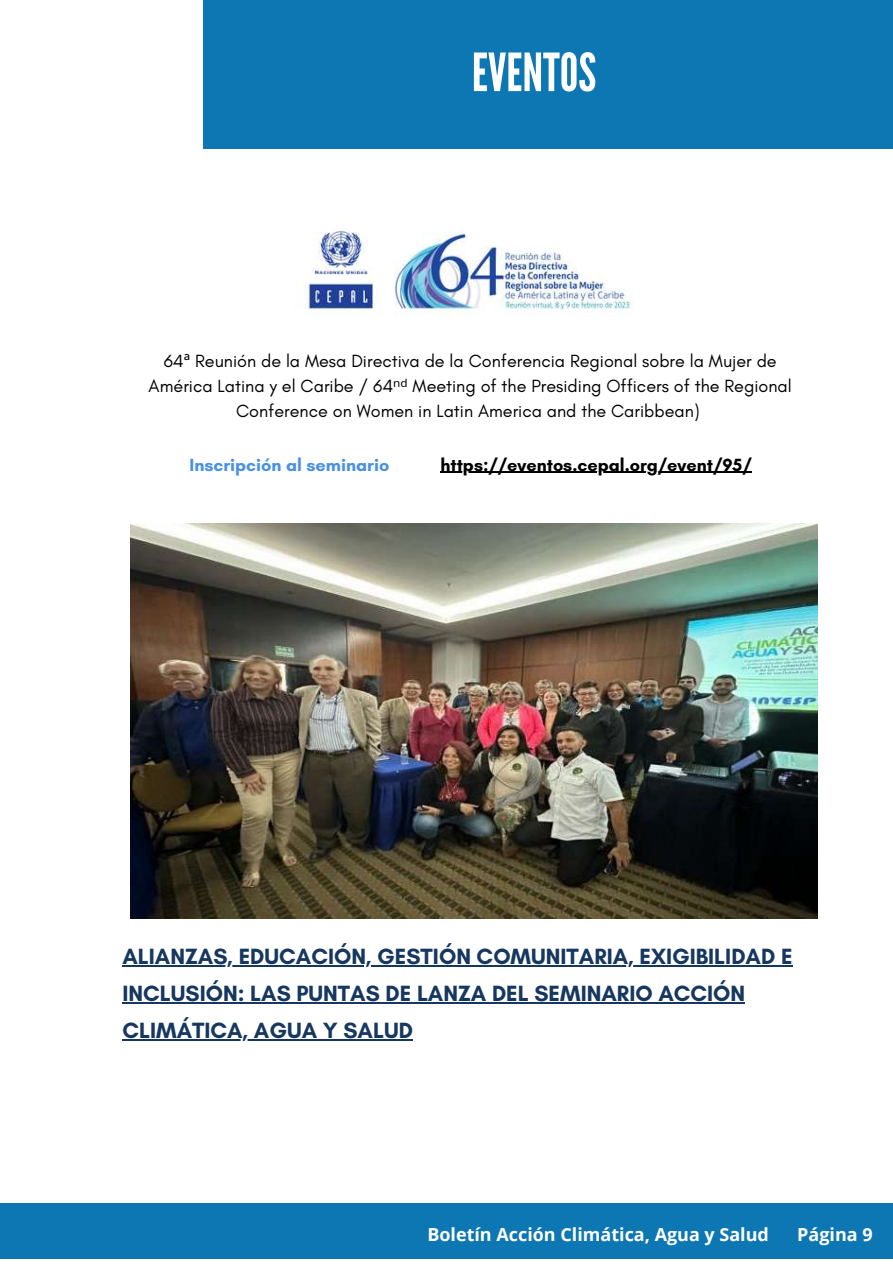
<style>
.page{position:relative;width:893px;height:1264px;background:#fff}
.page>*{position:absolute;margin:0;border:0;box-sizing:border-box;transform-origin:0 0}
.t1{font:52.5px "League Gothic";color:#fff}
.t2{font:700 22.5px/37px "Glacial Indifference";color:#16375f}
.t3{font:18px/24.8px "Glacial Indifference";color:#000;text-align:center}
.t4{font:700 18px "Open Sans";color:#fff}
.t5{font:700 18px "Glacial Indifference";color:#000}
.t6{font:700 18px "Glacial Indifference";color:#4a91e2}
.s1{font-family:"Noto Sans"}
</style>
<div class="page">
<div style="left:203px;top:0;width:689px;height:149px;background:#0d77b4"></div>
<div style="left:0;top:1202px;width:892px;height:56px;background:#0d77b4"></div>
<img style="left:303px;top:230px;width:331px;height:86px">
<img style="left:130px;top:523px;width:687px;height:395px">
<hr style="left:440px;top:472px;width:311px;height:1px;background:#000">
<hr style="left:122px;top:965px;width:670px;height:1px;background:#16375f">
<hr style="left:122px;top:1002px;width:623px;height:1px;background:#16375f">
<hr style="left:122px;top:1039px;width:291px;height:1px;background:#16375f">
<h1 class="t1" style="left:472px;top:42px;width:126px">EVENTOS</h1>
<p class="t3" style="left:149px;top:349px;width:644px">64<span class="s1">ª</span> Reunión de la Mesa Directiva de la Conferencia Regional sobre la Mujer de<br>América Latina y el Caribe / 64<span class="s1">ⁿᵈ</span> Meeting of the Presiding Officers of the Regional<br>Conference on Women in Latin America and the Caribbean)</p>
<p class="t6" style="left:189px;top:453px;width:201px">Inscripción al seminario</p>
<p class="t5" style="left:440px;top:453px;width:313px">https://eventos.cepal.org/event/95/</p>
<p class="t2" style="left:122px;top:937px;width:671px">ALIANZAS, EDUCACIÓN, GESTIÓN COMUNITARIA, EXIGIBILIDAD E<br>INCLUSIÓN: LAS PUNTAS DE LANZA DEL SEMINARIO ACCIÓN<br>CLIMÁTICA, AGUA Y SALUD</p>
<p class="t4" style="left:427px;top:1221px;width:343px">Boletín Acción Climática, Agua y Salud</p>
<p class="t4" style="left:797px;top:1221px;width:77px">Página 9</p>
</div>
